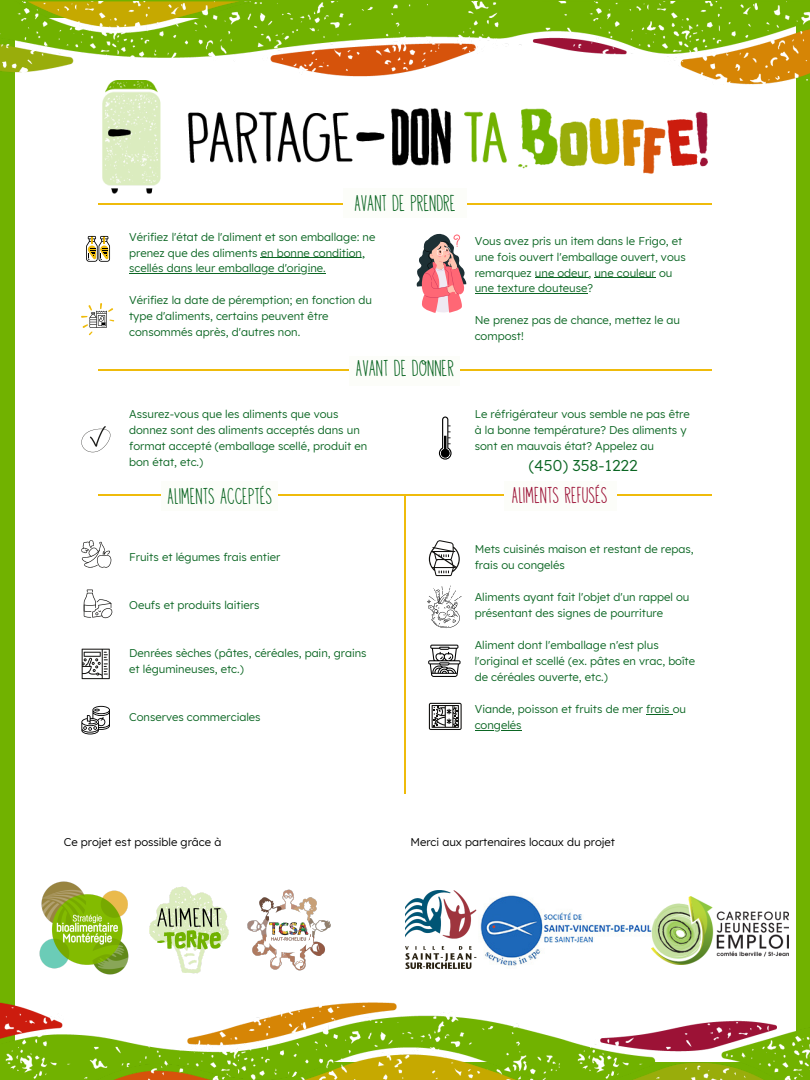
<style>
.page{position:relative;width:810px;height:1080px;background:#71b200}
.page>*{position:absolute;margin:0;border:0;box-sizing:border-box;transform-origin:0 0}
.t1{font:20px "DK Visum";color:#0b6623}
.t2{font:20px "DK Visum";color:#9c1236}
.t3{font:15.62px "Lexend";color:#0b6623}
.t4{font:11.25px/15.9px "Lexend";color:#0b6623}
.t5{font:11.25px "Lexend";color:#000}
</style>
<div class="page">
<div style="left:15px;top:18px;width:781px;height:1044px;background:#fff"></div>
<hr style="left:99px;top:204px;width:613px;height:1px;background:#efbb0b">
<hr style="left:99px;top:369px;width:613px;height:2px;background:#efbb0b">
<hr style="left:404px;top:496px;width:2px;height:298px;background:#efbb0b">
<img style="left:39px;top:881px;width:90px;height:93px">
<img style="left:0;top:1003px;width:810px;height:77px">
<img style="left:149px;top:886px;width:182px;height:88px">
<hr style="left:99px;top:494px;width:613px;height:2px;background:#efbb0b">
<img style="left:0;top:1px;width:810px;height:83px">
<svg style="left:81px;top:303px;width:33px;height:32px"></svg>
<svg style="left:86px;top:236px;width:24px;height:26px"></svg>
<hr style="left:261px;top:257px;width:104px;height:1px;background:#0b6623">
<hr style="left:129px;top:273px;width:197px;height:1px;background:#0b6623">
<svg style="left:416px;top:233px;width:51px;height:80px"></svg>
<hr style="left:535px;top:277px;width:53px;height:1px;background:#0b6623">
<hr style="left:594px;top:277px;width:62px;height:1px;background:#0b6623">
<hr style="left:475px;top:293px;width:112px;height:1px;background:#0b6623">
<div style="left:350px;top:356px;width:110px;height:30px;background:#fcfdf9"></div>
<img style="left:102px;top:81px;width:606px;height:113px">
<svg style="left:429px;top:703px;width:33px;height:27px"></svg>
<svg style="left:429px;top:540px;width:31px;height:36px"></svg>
<svg style="left:427px;top:585px;width:35px;height:43px"></svg>
<svg style="left:428px;top:645px;width:33px;height:32px"></svg>
<svg style="left:646px;top:714px;width:27px;height:1px"></svg>
<hr style="left:475px;top:730px;width:47px;height:1px;background:#0b6623">
<svg style="left:84px;top:590px;width:29px;height:28px"></svg>
<svg style="left:81px;top:540px;width:30px;height:28px"></svg>
<svg style="left:82px;top:649px;width:28px;height:30px"></svg>
<svg style="left:81px;top:706px;width:29px;height:28px"></svg>
<div style="left:343px;top:188px;width:124px;height:30px;background:#fcfdf9"></div>
<svg style="left:81px;top:426px;width:30px;height:26px"></svg>
<svg style="left:439px;top:417px;width:13px;height:43px"></svg>
<div style="left:504px;top:481px;width:113px;height:29px;background:#fcfdf9"></div>
<div style="left:161px;top:481px;width:116px;height:29px;background:#fcfdf9"></div>
<img style="left:480px;top:895px;width:172px;height:71px">
<img style="left:406px;top:891px;width:71px;height:77px">
<img style="left:652px;top:896px;width:136px;height:69px">
<p class="t1" style="left:354px;top:193px;width:103px">AVANT DE PRENDRE</p>
<p class="t4" style="left:129px;top:228px;width:248px">Vérifiez l'état de l'aliment et son emballage: ne prenez que des aliments en bonne condition, scellés dans leur emballage d'origine.</p>
<p class="t4" style="left:129px;top:292px;width:244px">Vérifiez la date de péremption; en fonction du type d'aliments, certains peuvent être consommés après, d'autres non.</p>
<p class="t1" style="left:356px;top:358px;width:100px">AVANT DE DONNER</p>
<p class="t4" style="left:475px;top:232px;width:213px">Vous avez pris un item dans le Frigo, et une fois ouvert l'emballage ouvert, vous remarquez une odeur, une couleur ou une texture douteuse?</p>
<p class="t4" style="left:475px;top:312px;width:207px">Ne prenez pas de chance, mettez le au compost!</p>
<p class="t4" style="left:129px;top:406px;width:240px">Assurez-vous que les aliments que vous donnez sont des aliments acceptés dans un format accepté (emballage scellé, produit en bon état, etc.)</p>
<p class="t4" style="left:475px;top:406px;width:217px">Le réfrigérateur vous semble ne pas être à la bonne température? Des aliments y sont en mauvais état? Appelez au</p>
<p class="t3" style="left:529px;top:455px;width:110px">(450) 358-1222</p>
<p class="t1" style="left:168px;top:486px;width:106px">ALIMENTS ACCEPTÉS</p>
<p class="t2" style="left:512px;top:485px;width:97px">ALIMENTS REFUSÉS</p>
<p class="t4" style="left:129px;top:549px;width:153px">Fruits et légumes frais entier</p>
<p class="t4" style="left:129px;top:597px;width:132px">Oeufs et produits laitiers</p>
<p class="t4" style="left:129px;top:645px;width:239px">Denrées sèches (pâtes, céréales, pain, grains et légumineuses, etc.)</p>
<p class="t4" style="left:129px;top:708px;width:133px">Conserves commerciales</p>
<p class="t5" style="left:64px;top:834px;width:159px">Ce projet est possible grâce à</p>
<p class="t4" style="left:475px;top:541px;width:220px">Mets cuisinés maison et restant de repas, frais ou congelés</p>
<p class="t4" style="left:475px;top:589px;width:216px">Aliments ayant fait l'objet d'un rappel ou présentant des signes de pourriture</p>
<p class="t4" style="left:475px;top:637px;width:222px">Aliment dont l'emballage n'est plus l'original et scellé (ex. pâtes en vrac, boîte de céréales ouverte, etc.)</p>
<p class="t4" style="left:475px;top:701px;width:213px">Viande, poisson et fruits de mer frais ou congelés</p>
<p class="t5" style="left:410px;top:834px;width:206px">Merci aux partenaires locaux du projet</p>
</div>
